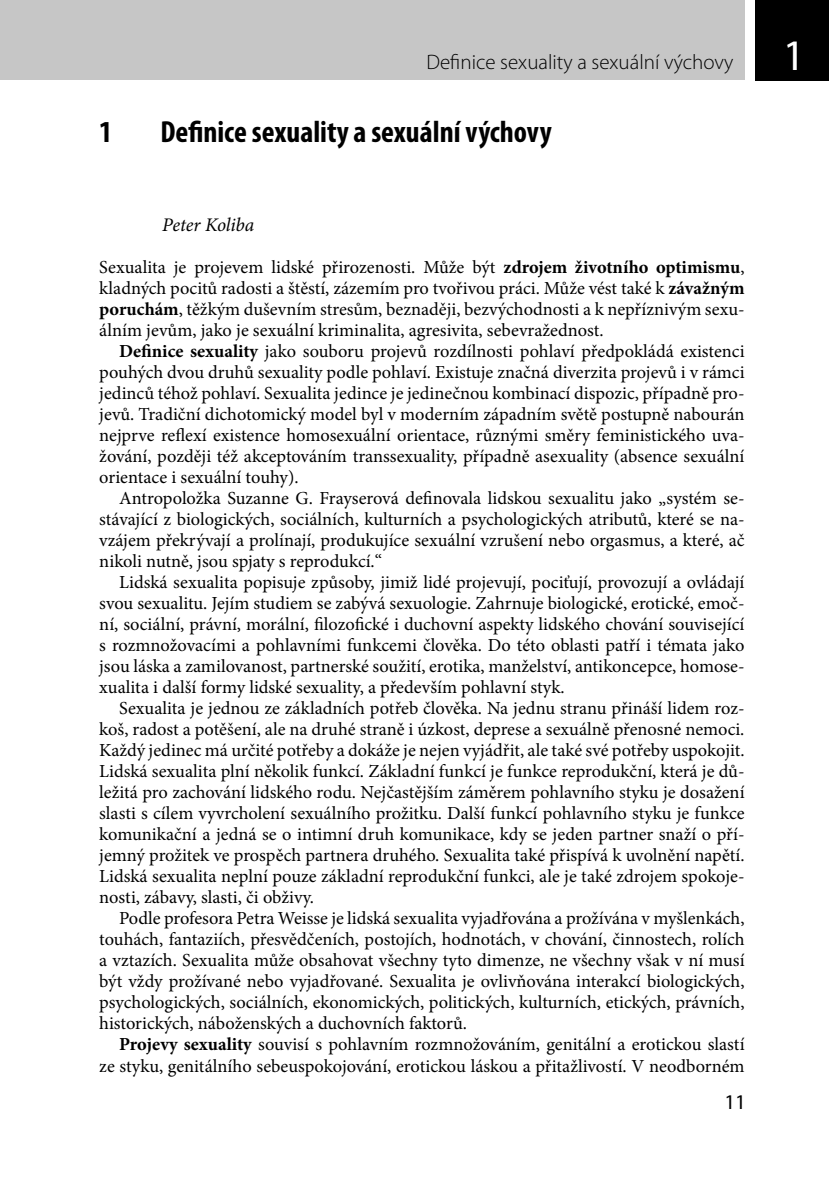
<style>
.page{position:relative;width:829px;height:1191px;background:#fff}
.page>*{position:absolute;margin:0;border:0;box-sizing:border-box;transform-origin:0 0}
.t1{font:700 condensed 30.62px "Myriad Pro";color:#000}
.t2{font:300 21px "Myriad Pro";color:#000}
.t3{font:21px "Myriad Pro";color:#000}
.t4{font:italic 19.25px "Minion Pro";letter-spacing:-.01em;color:#000}
.t5{font:18.38px/21px "Minion Pro";color:#000;text-align:justify}
.s1{font-weight:400;font-size:43.75px;color:#fff}
.s2{font-weight:700}
</style>
<div class="page">
<div style="left:0;top:0;width:744px;height:79px;background:#c6c6c6"></div>
<div style="left:755px;top:0;width:73px;height:81px;background:#000"></div>
<p class="t2" style="left:426px;top:51px;width:380px">Definice sexuality a sexuální výchovy <span class="s1">1</span></p>
<h1 class="t1" style="left:99px;top:113px;width:15px">1</h1>
<h1 class="t1" style="left:160px;top:113px;width:392px">Definice sexuality a sexuální výchovy</h1>
<p class="t4" style="left:162px;top:212px;width:93px">Peter Koliba</p>
<p class="t5" style="left:99px;top:257px;width:646px">Sexualita je projevem lidské přirozenosti. Může být <span class="s2">zdrojem životního optimismu</span>, kladných pocitů radosti a štěstí, zázemím pro tvořivou práci. Může vést také k <span class="s2">závažným poruchám</span>, těžkým duševním stresům, beznaději, bezvýchodnosti a k nepříznivým sexu&shy;álním jevům, jako je sexuální kriminalita, agresivita, sebevražednost.</p>
<p class="t5" style="left:99px;top:341px;width:646px;text-indent:20px"><span class="s2">Definice sexuality</span> jako souboru projevů rozdílnosti pohlaví předpokládá existenci pouhých dvou druhů sexuality podle pohlaví. Existuje značná diverzita projevů i v rámci jedinců téhož pohlaví. Sexualita jedince je jedinečnou kombinací dispozic, případně pro&shy;jevů. Tradiční dichotomický model byl v moderním západním světě postupně nabourán nejprve reflexí existence homosexuální orientace, různými směry feministického uva&shy;žování, později též akceptováním transsexuality, případně asexuality (absence sexuální orientace i sexuální touhy).</p>
<p class="t5" style="left:99px;top:488px;width:646px;text-indent:20px">Antropoložka Suzanne G. Frayserová definovala lidskou sexualitu jako „systém se&shy;stávající z biologických, sociálních, kulturních a psychologických atributů, které se na&shy;vzájem překrývají a prolínají, produkujíce sexuální vzrušení nebo orgasmus, a které, ač nikoli nutně, jsou spjaty s reprodukcí.“</p>
<p class="t5" style="left:99px;top:572px;width:646px;text-indent:20px">Lidská sexualita popisuje způsoby, jimiž lidé projevují, pociťují, provozují a ovládají svou sexualitu. Jejím studiem se zabývá sexuologie. Zahrnuje biologické, erotické, emoč&shy;ní, sociální, právní, morální, filozofické i duchovní aspekty lidského chování související s rozmnožovacími a pohlavními funkcemi člověka. Do této oblasti patří i témata jako jsou láska a zamilovanost, partnerské soužití, erotika, manželství, antikoncepce, homose&shy;xualita i další formy lidské sexuality, a především pohlavní styk.</p>
<p class="t5" style="left:99px;top:698px;width:646px;text-indent:20px">Sexualita je jednou ze základních potřeb člověka. Na jednu stranu přináší lidem roz&shy;koš, radost a potěšení, ale na druhé straně i úzkost, deprese a sexuálně přenosné nemoci.<br>Každý jedinec má určité potřeby a dokáže je nejen vyjádřit, ale také své potřeby uspokojit.<br>Lidská sexualita plní několik funkcí. Základní funkcí je funkce reprodukční, která je dů&shy;ležitá pro zachování lidského rodu. Nejčastějším záměrem pohlavního styku je dosažení slasti s cílem vyvrcholení sexuálního prožitku. Další funkcí pohlavního styku je funkce komunikační a jedná se o intimní druh komunikace, kdy se jeden partner snaží o pří&shy;jemný prožitek ve prospěch partnera druhého. Sexualita také přispívá k uvolnění napětí.<br>Lidská sexualita neplní pouze základní reprodukční funkci, ale je také zdrojem spokoje&shy;nosti, zábavy, slasti, či obživy.</p>
<p class="t5" style="left:99px;top:908px;width:646px;text-indent:20px">Podle profesora Petra Weisse je lidská sexualita vyjadřována a prožívána v myšlenkách, touhách, fantaziích, přesvědčeních, postojích, hodnotách, v chování, činnostech, rolích a vztazích. Sexualita může obsahovat všechny tyto dimenze, ne všechny však v ní musí být vždy prožívané nebo vyjadřované. Sexualita je ovlivňována interakcí biologických, psychologických, sociálních, ekonomických, politických, kulturních, etických, právních, historických, náboženských a duchovních faktorů.</p>
<p class="t5" style="left:99px;top:1034px;width:646px;text-align:right"><span class="s2">Projevy sexuality</span> souvisí s pohlavním rozmnožováním, genitální a erotickou slastí ze styku, genitálního sebeuspokojování, erotickou láskou a přitažlivostí. V neodborném</p>
<p class="t3" style="left:724px;top:1088px;width:23px">11</p>
</div>
